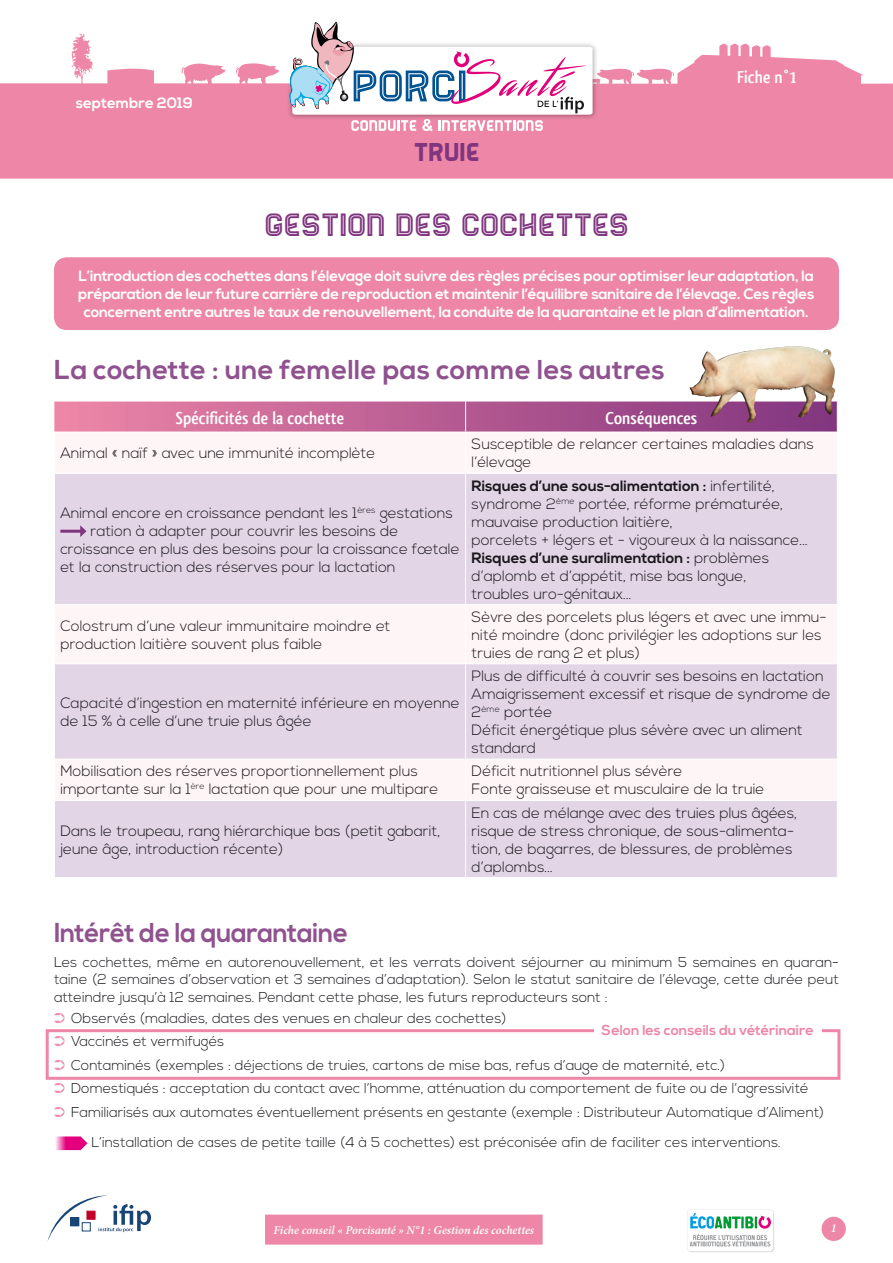
<style>
.page{position:relative;width:893px;height:1263px;background:#fff}
.page>*{position:absolute;margin:0;border:0;box-sizing:border-box;transform-origin:0 0}
.t1{font:37.5px "Bender Inline";color:#80367f}
.t2{font:30px "Bender Solid";color:#80367f}
.t3{font:700 27.3px "Nexa";letter-spacing:.01em;color:#8f528f}
.t4{font:700 27.3px "Nexa";letter-spacing:-.01em;color:#8f528f;scale:.94 1}
.t5{font:700 18px "Qlassik";color:#fff}
.t6{font:300 15px/18px "Nexa";color:#1a171c}
.t7{font:700 15px/18px "Nexa";letter-spacing:-.01em;color:#fff;text-align:center}
.t8{font:300 14.25px/23.5px "Nexa";color:#1a171c;text-align:justify}
.t9{font:700 14.25px "Nexa";color:#ee87a7}
.t10{font:italic 600 12px "Minion Pro";letter-spacing:-.005em;color:#fff}
.s1{font-weight:700}
.s2{color:#ee87a7}
</style>
<div class="page">
<div style="left:821px;top:1217px;width:25px;height:24px;background:#ee87a7;border-radius:50%"></div>
<div style="left:265px;top:1214px;width:278px;height:30px;background:#ee87a7"></div>
<div style="left:688px;top:1210px;width:86px;height:42px;background:#e0e1e2;border-radius:4px"></div>
<svg style="left:687px;top:1209px;width:86px;height:42px;background:#cfe0dd"></svg>
<svg style="left:47px;top:1195px;width:104px;height:46px"></svg>
<svg style="left:0;top:33px;width:893px;height:146px;fill:#ee87a7"></svg>
<div style="left:54px;top:257px;width:785px;height:73px;background:#ee87a7;border-radius:13px"></div>
<svg style="left:56px;top:1136px;width:31px;height:14px"></svg>
<img style="left:285px;top:39px;width:315px;height:83px">
<svg style="left:289px;top:21px;width:304px;height:110px"></svg>
<div style="left:46px;top:1029px;width:794px;height:51px;border:3px solid #ee87a7"></div>
<div style="left:594px;top:1019px;width:227px;height:20px;background:#fff"></div>
<svg style="left:54px;top:401px;width:783px;height:31px;background:#bd6597"></svg>
<svg style="left:55px;top:474px;width:782px;height:403px;fill:#e1d5e6"></svg>
<hr style="left:465px;top:401px;width:1px;height:31px;background:#fff">
<hr style="left:465px;top:474px;width:1px;height:130px;background:#fff">
<hr style="left:54px;top:604px;width:412px;height:1px;background:#fff">
<hr style="left:466px;top:604px;width:372px;height:1px;background:#fff">
<hr style="left:465px;top:605px;width:1px;height:58px;background:#fff">
<hr style="left:54px;top:663px;width:412px;height:1px;background:#fff">
<hr style="left:466px;top:663px;width:372px;height:1px;background:#fff">
<hr style="left:465px;top:664px;width:1px;height:95px;background:#fff">
<hr style="left:466px;top:759px;width:372px;height:1px;background:#fff">
<hr style="left:466px;top:800px;width:372px;height:1px;background:#fff">
<hr style="left:54px;top:759px;width:412px;height:1px;background:#fff">
<hr style="left:465px;top:759px;width:1px;height:41px;background:#fff">
<hr style="left:54px;top:800px;width:412px;height:1px;background:#fff">
<hr style="left:465px;top:801px;width:1px;height:76px;background:#fff">
<hr style="left:60px;top:530px;width:21px;height:3px;background:#80367f">
<svg style="left:80px;top:525px;width:7px;height:12px"></svg>
<img style="left:689px;top:349px;width:112px;height:73px">
<p class="t7" style="left:76px;top:95px;width:119px">septembre 2019</p>
<h2 class="t2" style="left:413px;top:137px;width:67px">TRUIE</h2>
<h1 class="t1" style="left:264px;top:206px;width:366px">GESTION DES COCHETTES</h1>
<p class="t5" style="left:737px;top:66px;width:61px">Fiche n°1</p>
<p class="t7" style="left:78px;top:268px;width:738px">L’introduction des cochettes dans l’élevage doit suivre des règles précises pour optimiser leur adaptation, la préparation de leur future carrière de reproduction et maintenir l’équilibre sanitaire de l’élevage. Ces règles concernent entre autres le taux de renouvellement, la conduite de la quarantaine et le plan d’alimentation.</p>
<h3 class="t3" style="left:54px;top:353px;width:612px">La cochette : une femelle pas comme les autres</h3>
<p class="t5" style="left:176px;top:407px;width:170px">Spécificités de la cochette</p>
<p class="t5" style="left:606px;top:407px;width:93px">Conséquences</p>
<p class="t6" style="left:60px;top:445px;width:316px">Animal « naïf » avec une immunité incomplète</p>
<p class="t6" style="left:472px;top:436px;width:344px">Susceptible de relancer certaines maladies dans l’élevage</p>
<p class="t6" style="left:60px;top:504px;width:394px">Animal encore en croissance pendant les 1<sup>ères</sup> gestations</p>
<p class="t6" style="left:91px;top:522px;width:309px">ration à adapter pour couvrir les besoins de</p>
<p class="t6" style="left:60px;top:540px;width:401px">croissance en plus des besoins pour la croissance fœtale</p>
<p class="t6" style="left:60px;top:558px;width:337px">et la construction des réserves pour la lactation</p>
<p class="t6" style="left:472px;top:477px;width:338px"><span class="s1">Risques d’une sous-alimentation :</span> infertilité, syndrome 2<sup>ème</sup> portée, réforme prématurée, mauvaise production laitière,<br>porcelets + légers et - vigoureux à la naissance...<br><span class="s1">Risques d’une suralimentation :</span> problèmes d’aplomb et d’appétit, mise bas longue,<br>troubles uro-génitaux...</p>
<p class="t6" style="left:60px;top:617px;width:332px">Colostrum d’une valeur immunitaire moindre et production laitière souvent plus faible</p>
<p class="t6" style="left:472px;top:608px;width:357px">Sèvre des porcelets plus légers et avec une immu&shy;nité moindre (donc privilégier les adoptions sur les truies de rang 2 et plus)</p>
<p class="t6" style="left:60px;top:695px;width:401px">Capacité d’ingestion en maternité inférieure en moyenne de 15 % à celle d’une truie plus âgée</p>
<p class="t6" style="left:472px;top:668px;width:361px">Plus de difficulté à couvrir ses besoins en lactation Amaigrissement excessif et risque de syndrome de 2<sup>ème</sup> portée<br>Déficit énergétique plus sévère avec un aliment standard</p>
<p class="t6" style="left:60px;top:763px;width:379px">Mobilisation des réserves proportionnellement plus importante sur la 1<sup>ère</sup> lactation que pour une multipare</p>
<p class="t6" style="left:472px;top:763px;width:294px">Déficit nutritionnel plus sévère<br>Fonte graisseuse et musculaire de la truie</p>
<p class="t6" style="left:60px;top:822px;width:382px">Dans le troupeau, rang hiérarchique bas (petit gabarit, jeune âge, introduction récente)</p>
<p class="t6" style="left:472px;top:804px;width:327px">En cas de mélange avec des truies plus âgées, risque de stress chronique, de sous-alimenta&shy;tion, de bagarres, de blessures, de problèmes d’aplombs...</p>
<h3 class="t4" style="left:54px;top:916px;width:314px">Intérêt de la quarantaine</h3>
<p class="t8" style="left:54px;top:954px;width:786px;line-height:17.1px">Les cochettes, même en autorenouvellement, et les verrats doivent séjourner au minimum 5 semaines en quaran&shy;taine (2 semaines d’observation et 3 semaines d’adaptation). Selon le statut sanitaire de l’élevage, cette durée peut atteindre jusqu’à 12 semaines. Pendant cette phase, les futurs reproducteurs sont :</p>
<p class="t8" style="left:54px;top:1007px;width:772px;text-align:left"><span class="s2">➲</span> Observés (maladies, dates des venues en chaleur des cochettes)<br><span class="s2">➲</span> Vaccinés et vermifugés<br><span class="s2">➲</span> Contaminés (exemples : déjections de truies, cartons de mise bas, refus d’auge de maternité, etc.)<br><span class="s2">➲</span> Domestiqués : acceptation du contact avec l’homme, atténuation du comportement de fuite ou de l’agressivité<br><span class="s2">➲</span> Familiarisés aux automates éventuellement présents en gestante (exemple : Distributeur Automatique d’Aliment)</p>
<p class="t8" style="left:91px;top:1131px;width:691px">L’installation de cases de petite taille (4 à 5 cochettes) est préconisée afin de faciliter ces interventions.</p>
<p class="t9" style="left:601px;top:1021px;width:214px">Selon les conseils du vétérinaire</p>
<p class="t10" style="left:274px;top:1222px;width:262px">Fiche conseil « Porcisanté » N°1 : Gestion des cochettes</p>
<p class="t10" style="left:831px;top:1220px;width:7px">1</p>
</div>
